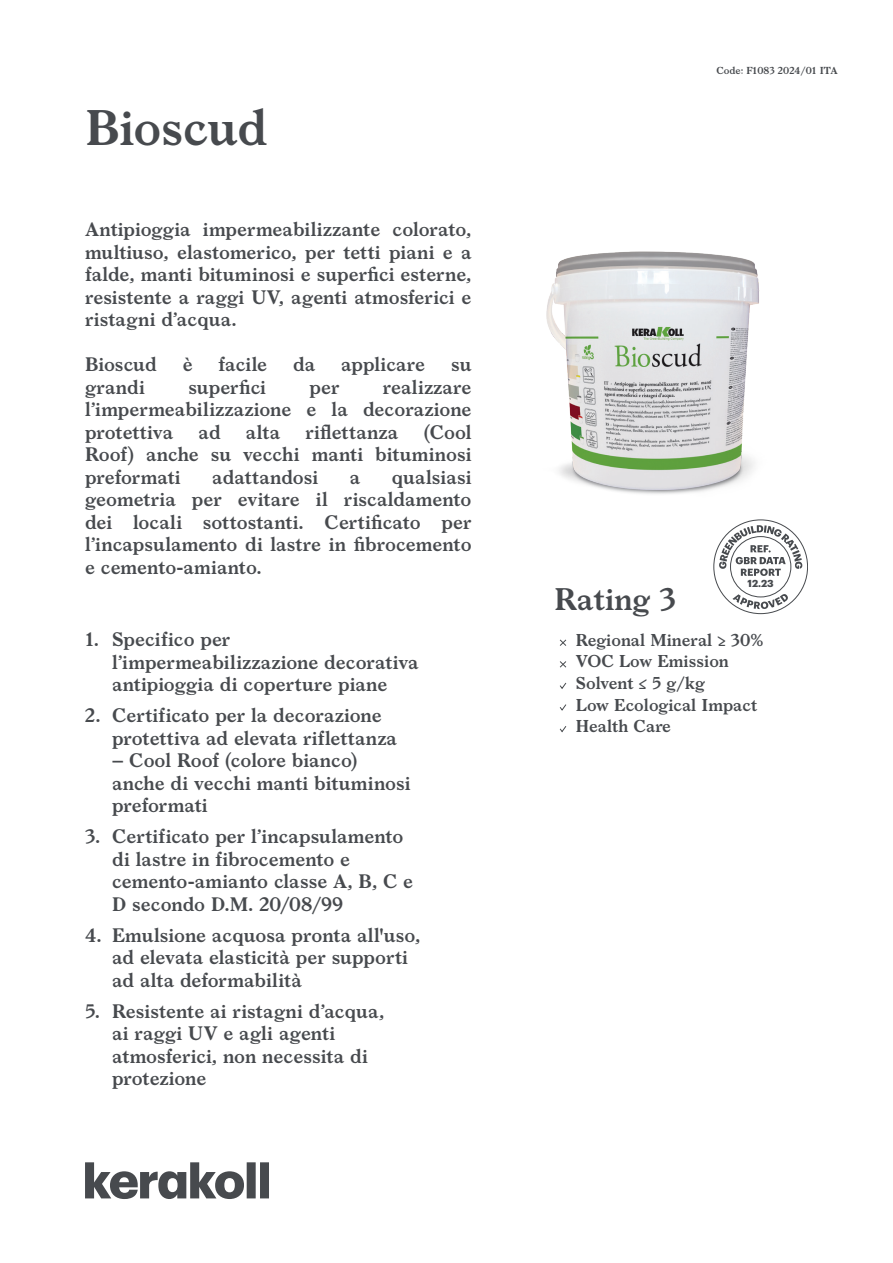
<style>
.page{position:relative;width:893px;height:1263px;background:#fff}
.page>*{position:absolute;margin:0;border:0;box-sizing:border-box;transform-origin:0 0}
.notag_cover_nome_prodotto{font:600 48px "Larish Neue";letter-spacing:-.01em;color:#474a4e}
.cover_eco{font:600 30px "Larish Neue";color:#474a4e}
.cover_descrizione_prodotto{font:600 18.75px/22.5px "Larish Neue";color:#474a4e}
.notag_cover_voci_rating{font:600 16.5px "Larish Neue";color:#474a4e}
.cover_datareport{font:700 10.05px "Graphik";color:#474a4e}
.t1{font:600 9.75px "Larish Neue";color:#474a4e}
</style>
<div class="page">
<svg style="left:713px;top:519px;width:95px;height:95px"></svg>
<svg style="left:85px;top:1162px;width:184px;height:37px"></svg>
<svg style="left:559px;top:639px;width:8px;height:7px"></svg>
<svg style="left:559px;top:661px;width:8px;height:7px"></svg>
<svg style="left:560px;top:682px;width:7px;height:7px"></svg>
<svg style="left:559px;top:704px;width:8px;height:7px"></svg>
<svg style="left:559px;top:726px;width:8px;height:7px"></svg>
<img style="left:546px;top:251px;width:214px;height:243px">
<p class="notag_cover_nome_prodotto" style="left:85px;top:91px;width:183px">Bioscud</p>
<p class="cover_descrizione_prodotto" style="left:85px;top:217px;width:388px;text-align:justify">Antipioggia impermeabilizzante colorato, multiuso, elastomerico, per tetti piani e a falde, manti bituminosi e superfici esterne, resistente a raggi UV, agenti atmosferici e ristagni d’acqua.</p>
<p class="cover_descrizione_prodotto" style="left:85px;top:352px;width:73px">Bioscud</p>
<p class="cover_descrizione_prodotto" style="left:183px;top:352px;width:11px">è</p>
<p class="cover_descrizione_prodotto" style="left:219px;top:352px;width:50px">facile</p>
<p class="cover_descrizione_prodotto" style="left:293px;top:352px;width:24px">da</p>
<p class="cover_descrizione_prodotto" style="left:341px;top:352px;width:86px">applicare</p>
<p class="cover_descrizione_prodotto" style="left:451px;top:352px;width:22px">su</p>
<p class="cover_descrizione_prodotto" style="left:85px;top:374px;width:61px">grandi</p>
<p class="cover_descrizione_prodotto" style="left:188px;top:374px;width:79px">superfici</p>
<p class="cover_descrizione_prodotto" style="left:310px;top:374px;width:31px">per</p>
<p class="cover_descrizione_prodotto" style="left:85px;top:374px;width:388px;text-align:justify;text-indent:298px">realizzare l’impermeabilizzazione e la decorazione protettiva</p>
<p class="cover_descrizione_prodotto" style="left:85px;top:419px;width:388px;text-align:justify;text-indent:339px">(Cool Roof) anche su vecchi manti bituminosi preformati</p>
<p class="cover_descrizione_prodotto" style="left:198px;top:419px;width:24px">ad</p>
<p class="cover_descrizione_prodotto" style="left:246px;top:419px;width:36px">alta</p>
<p class="cover_descrizione_prodotto" style="left:305px;top:419px;width:94px">riflettanza</p>
<p class="cover_descrizione_prodotto" style="left:85px;top:464px;width:388px;text-align:justify;text-indent:307px">qualsiasi geometria per evitare il riscaldamento dei locali sottostanti. Certificato per l’incapsulamento di lastre in fibrocemento e cemento-amianto.</p>
<p class="cover_descrizione_prodotto" style="left:212px;top:464px;width:108px">adattandosi</p>
<p class="cover_descrizione_prodotto" style="left:350px;top:464px;width:12px">a</p>
<p class="cover_descrizione_prodotto" style="left:112px;top:627px;width:308px;text-indent:-27px">1. Specifico per l’impermeabilizzazione decorativa antipioggia di coperture piane</p>
<p class="cover_descrizione_prodotto" style="left:112px;top:703px;width:287px;text-indent:-27px">2. Certificato per la decorazione protettiva ad elevata riflettanza</p>
<p class="cover_descrizione_prodotto" style="left:112px;top:748px;width:300px">– Cool Roof (colore bianco) anche di vecchi manti bituminosi preformati</p>
<p class="cover_descrizione_prodotto" style="left:112px;top:824px;width:303px;text-indent:-27px">3. Certificato per l’incapsulamento di lastre in fibrocemento e cemento-amianto classe A, B, C e<br>D secondo D.M. 20/08/99</p>
<p class="cover_descrizione_prodotto" style="left:112px;top:922px;width:310px;text-indent:-27px">4. Emulsione acquosa pronta all'uso, ad elevata elasticità per supporti ad alta deformabilità</p>
<p class="cover_descrizione_prodotto" style="left:112px;top:998px;width:274px;text-indent:-27px">5. Resistente ai ristagni d’acqua, ai raggi UV e agli agenti atmosferici, non necessita di protezione</p>
<p class="t1" style="left:716px;top:63px;width:123px">Code: F1083 2024/01 ITA</p>
<p class="cover_datareport" style="left:748px;top:575px;width:28px">12.23</p>
<p class="cover_eco" style="left:554px;top:576px;width:123px">Rating 3</p>
<p class="notag_cover_voci_rating" style="left:576px;top:627px;width:189px">Regional Mineral ≥ 30%</p>
<p class="notag_cover_voci_rating" style="left:576px;top:649px;width:155px">VOC Low Emission</p>
<p class="notag_cover_voci_rating" style="left:576px;top:670px;width:130px">Solvent ≤ 5 g/kg</p>
<p class="notag_cover_voci_rating" style="left:576px;top:692px;width:183px">Low Ecological Impact</p>
<p class="notag_cover_voci_rating" style="left:576px;top:713px;width:97px">Health Care</p>
</div>
